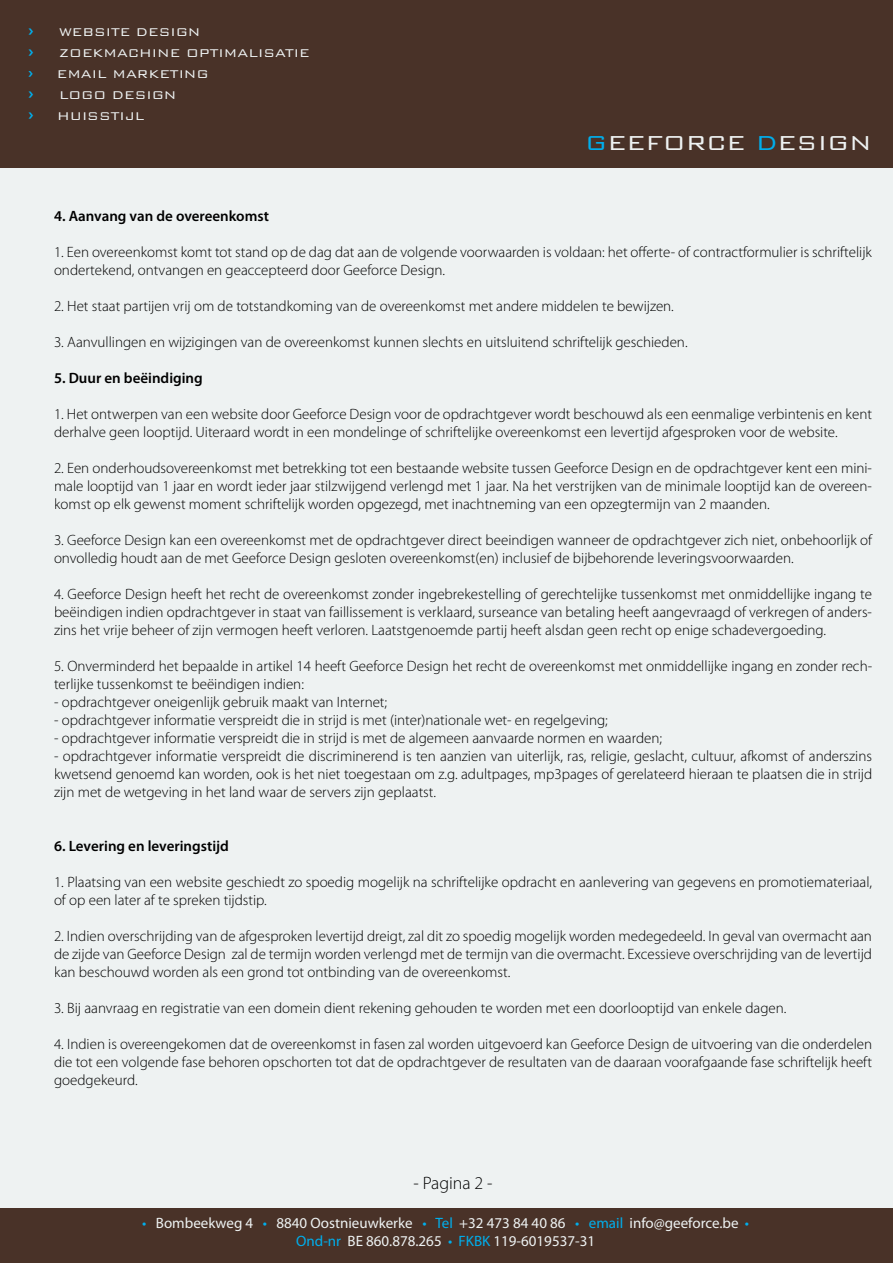
<style>
.page{position:relative;width:893px;height:1263px;background:#fff}
.page>*{position:absolute;margin:0;border:0;box-sizing:border-box;transform-origin:0 0}
.t1{font:300 27px "Bank Gothic BT";color:#eef2f2}
.t2{font:500 21px "Bank Gothic BT";color:#00aeec}
.t3{font:300 18px "Myriad Pro";color:#000}
.t4{font:300 15px/18px "Myriad Pro";color:#000}
.t5{font:15px/18px "Myriad Pro";color:#eef2f2;text-align:center}
.t6{font:300 15px/21px "Bank Gothic BT";color:#eef2f2}
.t7{font:600 15px "Myriad Pro";color:#000}
.s1{font-weight:500;font-size:21px;color:#00aeec}
.s2{font-weight:500;font-size:19.5px;color:#00aeec}
.s3{color:#00aeec}
</style>
<div class="page">
<div style="left:0;top:132px;width:893px;height:1104px;background:#eef2f2"></div>
<div style="left:0;top:0;width:893px;height:167px;background:#493228"></div>
<div style="left:0;top:1208px;width:893px;height:54px;background:#493228"></div>
<p class="t6" style="left:28px;top:21px;width:283px"><span class="s1">›</span> WEBSITE DESIGN<br><span class="s1">›</span> ZOEKMACHINE OPTIMALISATIE <span class="s2">›</span> EMAIL MARKETING<br><span class="s1">›</span> LOGO DESIGN</p>
<h2 class="t2" style="left:28px;top:103px;width:8px">›</h2>
<p class="t6" style="left:57px;top:105px;width:89px">HUISSTIJL</p>
<h1 class="t1" style="left:585px;top:128px;width:288px"><span class="s3">G</span>EEFORCE <span class="s3">D</span>ESIGN</h1>
<p class="t7" style="left:54px;top:208px;width:217px">4. Aanvang van de overeenkomst</p>
<p class="t4" style="left:54px;top:244px;width:819px">1. Een overeenkomst komt tot stand op de dag dat aan de volgende voorwaarden is voldaan: het offerte- of contractformulier is schriftelijk ondertekend, ontvangen en geaccepteerd door Geeforce Design.</p>
<p class="t4" style="left:54px;top:298px;width:621px">2. Het staat partijen vrij om de totstandkoming van de overeenkomst met andere middelen te bewijzen.</p>
<p class="t4" style="left:54px;top:334px;width:635px">3. Aanvullingen en wijzigingen van de overeenkomst kunnen slechts en uitsluitend schriftelijk geschieden.</p>
<p class="t7" style="left:54px;top:370px;width:150px">5. Duur en beëindiging</p>
<p class="t4" style="left:54px;top:406px;width:820px">1. Het ontwerpen van een website door Geeforce Design voor de opdrachtgever wordt beschouwd als een eenmalige verbintenis en kent derhalve geen looptijd. Uiteraard wordt in een mondelinge of schriftelijke overeenkomst een levertijd afgesproken voor de website.</p>
<p class="t4" style="left:54px;top:460px;width:820px;text-align:justify">2. Een onderhoudsovereenkomst met betrekking tot een bestaande website tussen Geeforce Design en de opdrachtgever kent een mini&shy;male looptijd van 1 jaar en wordt ieder jaar stilzwijgend verlengd met 1 jaar. Na het verstrijken van de minimale looptijd kan de overeen&shy;komst op elk gewenst moment schriftelijk worden opgezegd, met inachtneming van een opzegtermijn van 2 maanden.</p>
<p class="t4" style="left:54px;top:532px;width:819px">3. Geeforce Design kan een overeenkomst met de opdrachtgever direct beeindigen wanneer de opdrachtgever zich niet, onbehoorlijk of onvolledig houdt aan de met Geeforce Design gesloten overeenkomst(en) inclusief de bijbehorende leveringsvoorwaarden.</p>
<p class="t4" style="left:54px;top:586px;width:819px;text-align:justify">4. Geeforce Design heeft het recht de overeenkomst zonder ingebrekestelling of gerechtelijke tussenkomst met onmiddellijke ingang te beëindigen indien opdrachtgever in staat van faillissement is verklaard, surseance van betaling heeft aangevraagd of verkregen of anders&shy;zins het vrije beheer of zijn vermogen heeft verloren. Laatstgenoemde partij heeft alsdan geen recht op enige schadevergoeding.</p>
<p class="t4" style="left:54px;top:658px;width:820px">5. Onverminderd het bepaalde in artikel 14 heeft Geeforce Design het recht de overeenkomst met onmiddellijke ingang en zonder rech&shy;terlijke tussenkomst te beëindigen indien:</p>
<p class="t4" style="left:54px;top:694px;width:335px">- opdrachtgever oneigenlijk gebruik maakt van Internet;</p>
<p class="t4" style="left:54px;top:712px;width:555px">- opdrachtgever informatie verspreidt die in strijd is met (inter)nationale wet- en regelgeving;</p>
<p class="t4" style="left:54px;top:730px;width:610px">- opdrachtgever informatie verspreidt die in strijd is met de algemeen aanvaarde normen en waarden;</p>
<p class="t4" style="left:54px;top:748px;width:820px;text-align:justify">- opdrachtgever informatie verspreidt die discriminerend is ten aanzien van uiterlijk, ras, religie, geslacht, cultuur, afkomst of anderszins kwetsend genoemd kan worden, ook is het niet toegestaan om z.g. adultpages, mp3pages of gerelateerd hieraan te plaatsen die in strijd zijn met de wetgeving in het land waar de servers zijn geplaatst.</p>
<p class="t7" style="left:54px;top:838px;width:176px">6. Levering en leveringstijd</p>
<p class="t4" style="left:54px;top:874px;width:819px">1. Plaatsing van een website geschiedt zo spoedig mogelijk na schriftelijke opdracht en aanlevering van gegevens en promotiemateriaal, of op een later af te spreken tijdstip.</p>
<p class="t4" style="left:54px;top:928px;width:820px;text-align:justify">2. Indien overschrijding van de afgesproken levertijd dreigt, zal dit zo spoedig mogelijk worden medegedeeld. In geval van overmacht aan de zijde van Geeforce Design zal de termijn worden verlengd met de termijn van die overmacht. Excessieve overschrijding van de levertijd kan beschouwd worden als een grond tot ontbinding van de overeenkomst.</p>
<p class="t4" style="left:54px;top:1000px;width:734px">3. Bij aanvraag en registratie van een domein dient rekening gehouden te worden met een doorlooptijd van enkele dagen.</p>
<p class="t4" style="left:54px;top:1036px;width:820px;text-align:justify">4. Indien is overeengekomen dat de overeenkomst in fasen zal worden uitgevoerd kan Geeforce Design de uitvoering van die onderdelen die tot een volgende fase behoren opschorten tot dat de opdrachtgever de resultaten van de daaraan voorafgaande fase schriftelijk heeft goedgekeurd.</p>
<p class="t3" style="left:413px;top:1173px;width:81px">- Pagina 2 -</p>
<p class="t5" style="left:142px;top:1215px;width:609px"><span class="s3">•</span> Bombeekweg 4 <span class="s3">•</span> 8840 Oostnieuwkerke <span class="s3">• Tel</span> +32 473 84 40 86 <span class="s3">• email</span> info@geeforce.be <span class="s3">•<br>Ond-nr</span> BE 860.878.265 <span class="s3">• FKBK</span> 119-6019537-31</p>
</div>
